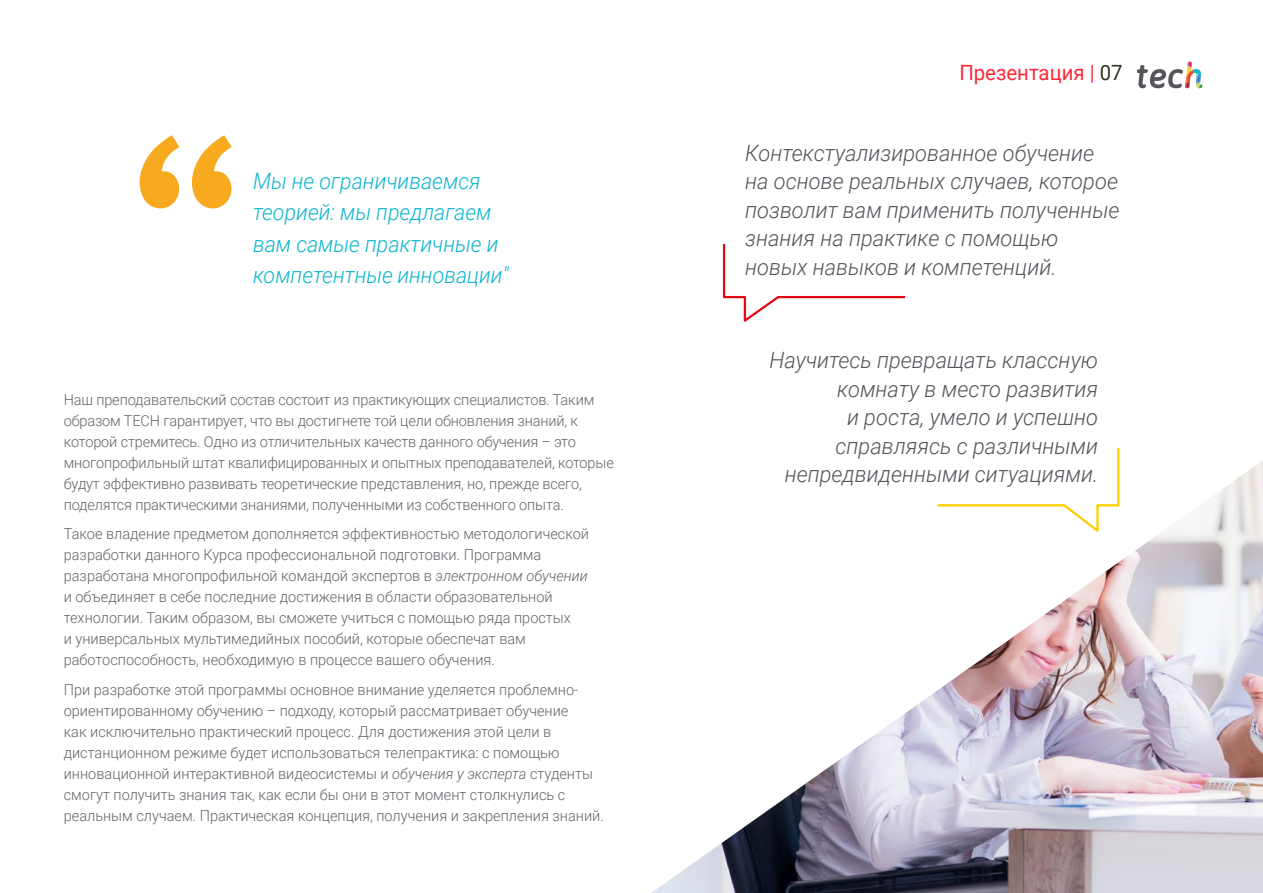
<style>
.page{position:relative;width:1263px;height:893px;background:#fff}
.page>*{position:absolute;margin:0;border:0;box-sizing:border-box;transform-origin:0 0}
.t1{font:italic 300 22.5px/28.5px "Roboto";color:#52555b;text-align:right}
.t2{font:italic 300 22.5px/31.5px "Roboto";color:#0fb6cf;scale:.95 1}
.t3{font:21px "Roboto";color:#ff293a}
.t4{font:300 15px/21px "Roboto";color:#61646a}
.s1{font-style:italic}
.s2{color:#312e20}
</style>
<div class="page">
<svg style="left:140px;top:135px;width:92px;height:73px"></svg>
<img style="left:651px;top:460px;width:612px;height:433px">
<svg style="left:935px;top:448px;width:185px;height:87px"></svg>
<svg style="left:722px;top:244px;width:184px;height:78px"></svg>
<svg style="left:1137px;top:62px;width:65px;height:27px"></svg>
<h1 class="t2" style="left:253px;top:164px;width:271px">Мы не ограничиваемся теорией: мы предлагаем вам самые практичные и компетентные инновации"</h1>
<p class="t4" style="left:64px;top:388px;width:552px">Наш преподавательский состав состоит из практикующих специалистов. Таким образом TECH гарантирует, что вы достигнете той цели обновления знаний, к которой стремитесь. Одно из отличительных качеств данного обучения – это многопрофильный штат квалифицированных и опытных преподавателей, которые будут эффективно развивать теоретические представления, но, прежде всего, поделятся практическими знаниями, полученными из собственного опыта.</p>
<p class="t4" style="left:64px;top:523px;width:527px">Такое владение предметом дополняется эффективностью методологической разработки данного Курса профессиональной подготовки. Программа разработана многопрофильной командой экспертов в <span class="s1">электронном обучении </span>и объединяет в себе последние достижения в области образовательной технологии. Таким образом, вы сможете учиться с помощью ряда простых<br>и универсальных мультимедийных пособий, которые обеспечат вам работоспособность, необходимую в процессе вашего обучения.</p>
<p class="t4" style="left:64px;top:678px;width:542px">При разработке этой программы основное внимание уделяется проблемно&shy;ориентированному обучению – подходу, который рассматривает обучение<br>как исключительно практический процесс. Для достижения этой цели в дистанционном режиме будет использоваться телепрактика: с помощью инновационной интерактивной видеосистемы и <span class="s1">обучения у эксперта</span> студенты смогут получить знания так, как если бы они в этот момент столкнулись с реальным случаем. Практическая концепция, получения и закрепления знаний.</p>
<h2 class="t3" style="left:959px;top:57px;width:165px">Презентация | <span class="s2">07</span></h2>
<h1 class="t1" style="left:745px;top:138px;width:376px;text-align:left">Контекстуализированное обучение на основе реальных случаев, которое позволит вам применить полученные знания на практике с помощью новых навыков и компетенций.</h1>
<h1 class="t1" style="left:769px;top:345px;width:330px">Научитесь превращать классную комнату в место развития<br>и роста, умело и успешно справляясь с различными непредвиденными ситуациями.</h1>
</div>
